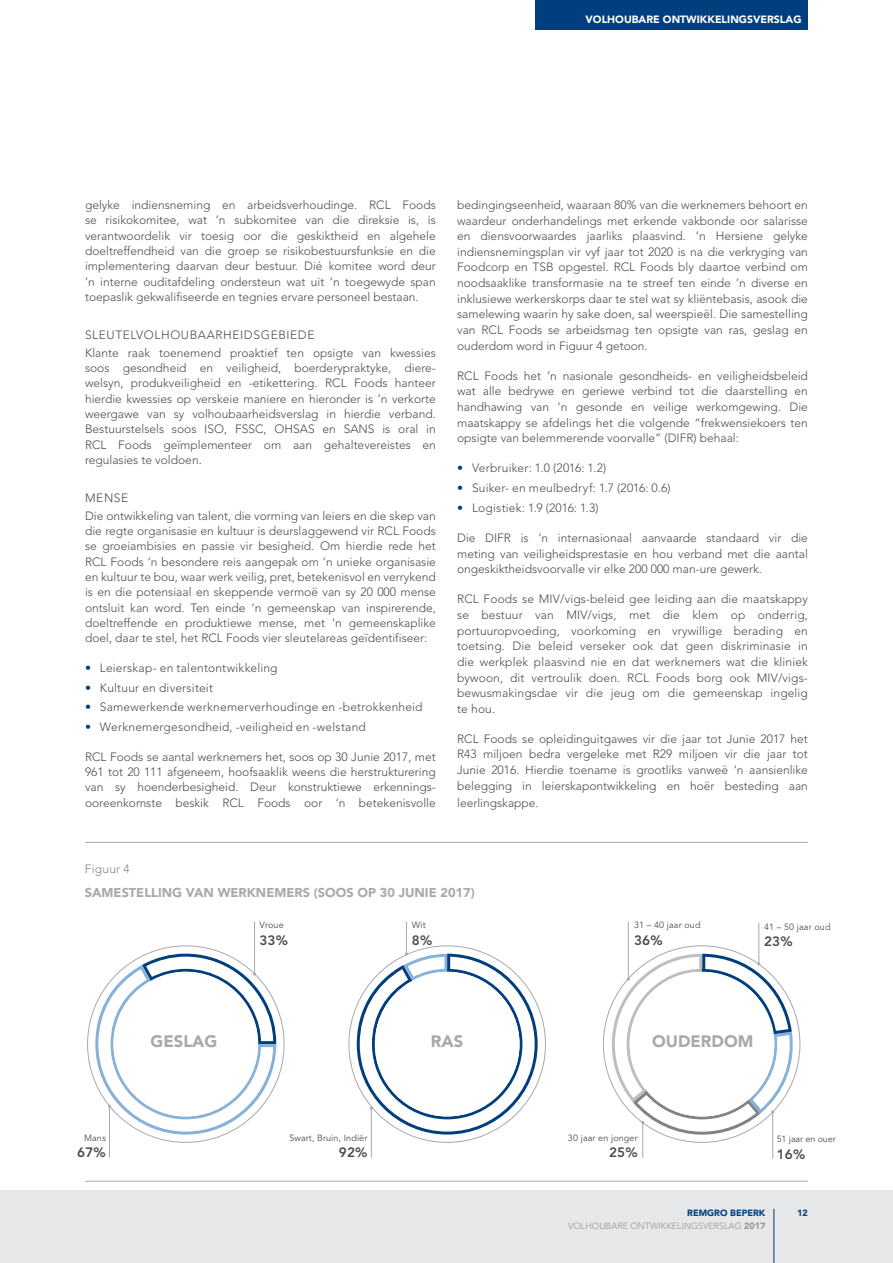
<style>
.page{position:relative;width:893px;height:1263px;background:#fff}
.page>*{position:absolute;margin:0;border:0;box-sizing:border-box;transform-origin:0 0}
.t1{font:900 16.5px "Avenir LT Std";color:#a7a9ac}
.t2{font:800 13.5px "Avenir LT Std";letter-spacing:.01em;color:#4d4d4f}
.t3{font:900 12.75px "Avenir LT Std";color:#a7a9ac}
.t4{font:300 12px/15.6px "Avenir LT Std";color:#4d4d4f;text-align:justify}
.t5{font:300 12px "Avenir LT Std";letter-spacing:.02em;color:#4d4d4f}
.t6{font:300 12px "Avenir LT Std";letter-spacing:.02em;color:#808285}
.t7{font:900 10.5px "Avenir LT Std";color:#fff}
.t8{font:9px "Avenir LT Std";letter-spacing:.01em;color:#4d4d4f}
.t9{font:300 9px "Avenir LT Std";color:#939598}
.t10{font:900 9px "Avenir LT Std";color:#003e7e}
.t11{font:9px "Avenir LT Std";letter-spacing:-.01em;color:#4d4d4f}
.s1{font-weight:800;color:#003e7e}
.s2{font-weight:900}
</style>
<div class="page">
<div style="left:0;top:1191px;width:893px;height:72px;background:#e6e7e8"></div>
<hr style="left:773px;top:1209px;width:1px;height:54px;background:#003e7e">
<div style="left:536px;top:0;width:272px;height:30px;background:#003e7e"></div>
<hr style="left:254px;top:922px;width:1px;height:52px;background:#a7a9ac">
<hr style="left:406px;top:922px;width:1px;height:32px;background:#a7a9ac">
<hr style="left:371px;top:1108px;width:1px;height:50px;background:#a7a9ac">
<svg style="left:357px;top:952px;width:181px;height:182px"></svg>
<hr style="left:109px;top:1106px;width:1px;height:52px;background:#a7a9ac">
<svg style="left:87px;top:945px;width:198px;height:198px"></svg>
<hr style="left:628px;top:922px;width:1px;height:57px;background:#a7a9ac">
<hr style="left:758px;top:923px;width:1px;height:41px;background:#a7a9ac">
<hr style="left:772px;top:1112px;width:1px;height:47px;background:#a7a9ac">
<hr style="left:642px;top:1122px;width:1px;height:36px;background:#a7a9ac">
<svg style="left:603px;top:954px;width:193px;height:181px"></svg>
<hr style="left:85px;top:842px;width:723px;height:1px;background:#a7a9ac">
<hr style="left:85px;top:1181px;width:723px;height:1px;background:#a7a9ac">
<p class="t7" style="left:586px;top:13px;width:217px">VOLHOUBARE ONTWIKKELINGSVERSLAG</p>
<p class="t4" style="left:85px;top:197px;width:352px">gelyke indiensneming en arbeidsverhoudinge. RCL Foods se risikokomitee, wat ’n subkomitee van die direksie is, is verantwoordelik vir toesig oor die geskiktheid en algehele doeltreffendheid van die groep se risikobestuursfunksie en die implementering daarvan deur bestuur. Dié komitee word deur ’n interne ouditafdeling ondersteun wat uit ’n toegewyde span toepaslik gekwalifiseerde en tegnies ervare personeel bestaan.</p>
<p class="t4" style="left:85px;top:327px;width:352px;line-height:17.4px">SLEUTELVOLHOUBAARHEIDSGEBIEDE<br>Klante raak toenemend proaktief ten opsigte van kwessies</p>
<p class="t4" style="left:85px;top:360px;width:352px">soos gesondheid en veiligheid, boerderypraktyke, diere&shy;welsyn, produkveiligheid en -etikettering. RCL Foods hanteer hierdie kwessies op verskeie maniere en hieronder is ’n verkorte weergawe van sy volhoubaarheidsverslag in hierdie verband.<br>Bestuurstelsels soos ISO, FSSC, OHSAS en SANS is oral in RCL Foods geïmplementeer om aan gehaltevereistes en regulasies te voldoen.</p>
<p class="t4" style="left:85px;top:490px;width:352px;line-height:17.4px">MENSE<br>Die ontwikkeling van talent, die vorming van leiers en die skep van</p>
<p class="t4" style="left:85px;top:523px;width:352px">die regte organisasie en kultuur is deurslaggewend vir RCL Foods se groeiambisies en passie vir besigheid. Om hierdie rede het RCL Foods ‘n besondere reis aangepak om ‘n unieke organisasie en kultuur te bou, waar werk veilig, pret, betekenisvol en verrykend is en die potensiaal en skeppende vermoë van sy 20 000 mense ontsluit kan word. Ten einde ‘n gemeenskap van inspirerende, doeltreffende en produktiewe mense, met ‘n gemeenskaplike doel, daar te stel, het RCL Foods vier sleutelareas geïdentifiseer:</p>
<p class="t4" style="left:85px;top:660px;width:194px"><span class="s1">•</span> Leierskap- en talentontwikkeling</p>
<p class="t5" style="left:85px;top:681px;width:129px"><span class="s1">•</span> Kultuur en diversiteit</p>
<p class="t5" style="left:85px;top:700px;width:339px"><span class="s1">•</span> Samewerkende werknemerverhoudinge en -betrokkenheid</p>
<p class="t4" style="left:85px;top:719px;width:282px"><span class="s1">•</span> Werknemergesondheid, -veiligheid en -welstand</p>
<p class="t4" style="left:85px;top:749px;width:352px">RCL Foods se aantal werknemers het, soos op 30 Junie 2017, met 961 tot 20 111 afgeneem, hoofsaaklik weens die herstrukturering van sy hoenderbesigheid. Deur konstruktiewe erkennings&shy;ooreenkomste beskik RCL Foods oor ‘n betekenisvolle</p>
<p class="t4" style="left:457px;top:197px;width:352px">bedingingseenheid, waaraan 80% van die werknemers behoort en waardeur onderhandelings met erkende vakbonde oor salarisse en diensvoorwaardes jaarliks plaasvind. ‘n Hersiene gelyke indiensnemingsplan vir vyf jaar tot 2020 is na die verkryging van Foodcorp en TSB opgestel. RCL Foods bly daartoe verbind om noodsaaklike transformasie na te streef ten einde ’n diverse en inklusiewe werkerskorps daar te stel wat sy kliëntebasis, asook die samelewing waarin hy sake doen, sal weerspieël. Die samestelling van RCL Foods se arbeidsmag ten opsigte van ras, geslag en ouderdom word in Figuur 4 getoon.</p>
<p class="t4" style="left:457px;top:368px;width:352px">RCL Foods het ’n nasionale gesondheids- en veiligheidsbeleid wat alle bedrywe en geriewe verbind tot die daarstelling en handhawing van ’n gesonde en veilige werkomgewing. Die maatskappy se afdelings het die volgende “frekwensiekoers ten opsigte van belemmerende voorvalle” (DIFR) behaal:</p>
<p class="t4" style="left:457px;top:460px;width:151px"><span class="s1">•</span> Verbruiker: 1.0 (2016: 1.2)</p>
<p class="t5" style="left:457px;top:481px;width:215px"><span class="s1">•</span> Suiker- en meulbedryf: 1.7 (2016: 0.6)</p>
<p class="t4" style="left:457px;top:500px;width:143px"><span class="s1">•</span> Logistiek: 1.9 (2016: 1.3)</p>
<p class="t4" style="left:457px;top:530px;width:352px">Die DIFR is ’n internasionaal aanvaarde standaard vir die meting van veiligheidsprestasie en hou verband met die aantal ongeskiktheidsvoorvalle vir elke 200 000 man-ure gewerk.</p>
<p class="t4" style="left:457px;top:591px;width:352px">RCL Foods se MIV/vigs-beleid gee leiding aan die maatskappy se bestuur van MIV/vigs, met die klem op onderrig, portuuropvoeding, voorkoming en vrywillige berading en toetsing. Die beleid verseker ook dat geen diskriminasie in die werkplek plaasvind nie en dat werknemers wat die kliniek bywoon, dit vertroulik doen. RCL Foods borg ook MIV/vigs&shy;bewusmakingsdae vir die jeug om die gemeenskap ingelig te hou.</p>
<p class="t4" style="left:457px;top:731px;width:352px">RCL Foods se opleidinguitgawes vir die jaar tot Junie 2017 het R43 miljoen bedra vergeleke met R29 miljoen vir die jaar tot Junie 2016. Hierdie toename is grootliks vanweë ‘n aansienlike belegging in leierskapontwikkeling en hoër besteding aan</p>
<p class="t4" style="left:457px;top:795px;width:83px">leerlingskappe.</p>
<p class="t6" style="left:85px;top:861px;width:46px">Figuur 4</p>
<p class="t3" style="left:85px;top:884px;width:391px">SAMESTELLING VAN WERKNEMERS (SOOS OP 30 JUNIE 2017)</p>
<p class="t8" style="left:259px;top:920px;width:26px">Vroue</p>
<p class="t2" style="left:259px;top:932px;width:30px">33%</p>
<p class="t8" style="left:412px;top:920px;width:15px">Wit</p>
<p class="t2" style="left:412px;top:932px;width:22px">8%</p>
<p class="t8" style="left:634px;top:920px;width:68px">31 – 40 jaar oud</p>
<p class="t2" style="left:634px;top:932px;width:30px">36%</p>
<p class="t8" style="left:764px;top:921px;width:68px">41 – 50 jaar oud</p>
<p class="t2" style="left:764px;top:933px;width:30px">23%</p>
<p class="t8" style="left:84px;top:1133px;width:23px">Mans</p>
<p class="t2" style="left:77px;top:1145px;width:30px">67%</p>
<h1 class="t1" style="left:151px;top:1031px;width:68px">GESLAG</h1>
<h1 class="t1" style="left:431px;top:1031px;width:34px">RAS</h1>
<h1 class="t1" style="left:652px;top:1031px;width:103px">OUDERDOM</h1>
<p class="t8" style="left:289px;top:1133px;width:80px">Swart, Bruin, Indiër</p>
<p class="t2" style="left:339px;top:1145px;width:30px">92%</p>
<p class="t8" style="left:568px;top:1133px;width:71px">30 jaar en jonger</p>
<p class="t2" style="left:609px;top:1145px;width:30px">25%</p>
<p class="t11" style="left:777px;top:1134px;width:61px">51 jaar en ouer</p>
<p class="t2" style="left:777px;top:1146px;width:30px">16%</p>
<p class="t10" style="left:687px;top:1207px;width:80px">REMGRO BEPERK</p>
<p class="t10" style="left:797px;top:1207px;width:12px">12</p>
<p class="t9" style="left:568px;top:1221px;width:199px">VOLHOUBARE ONTWIKKELINGSVERSLAG <span class="s2">2017</span></p>
</div>
